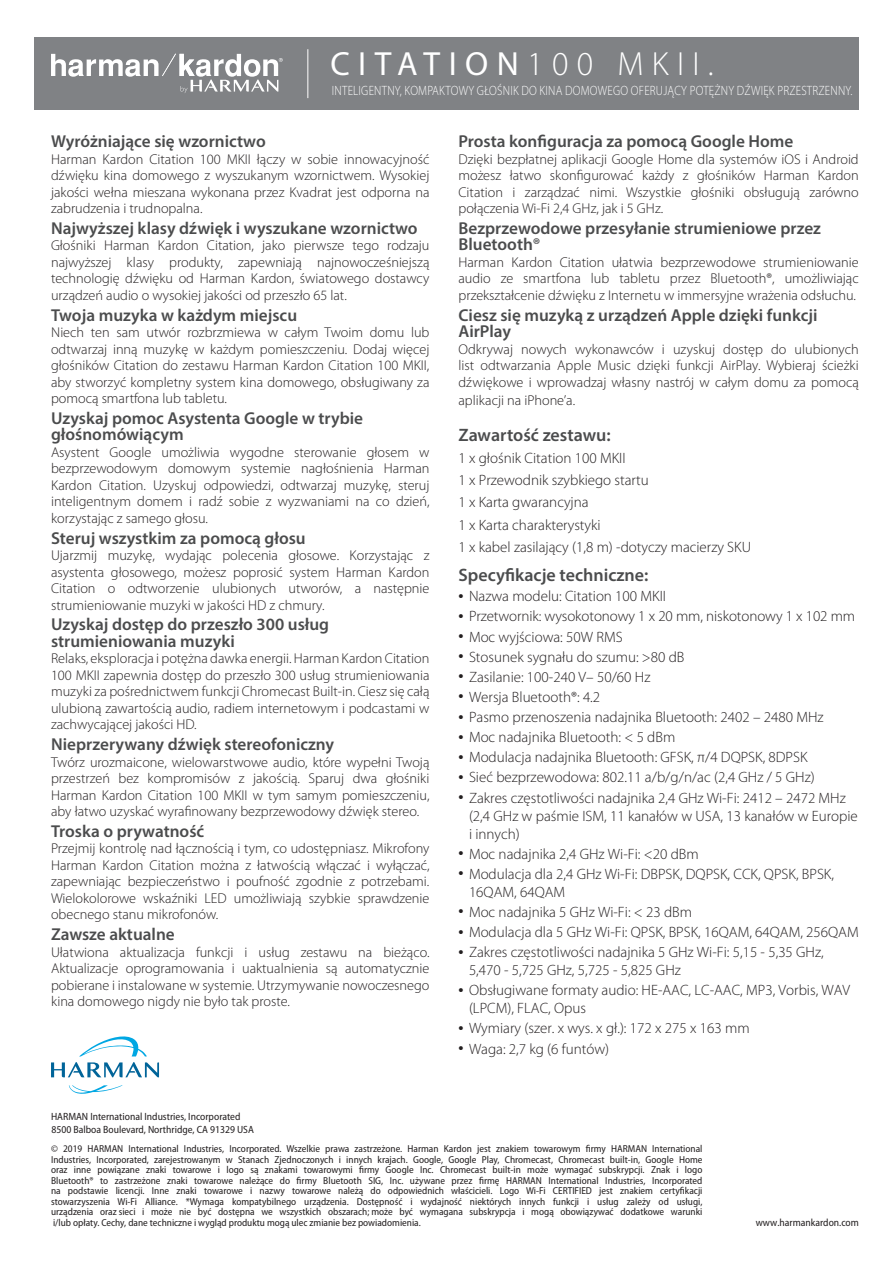
<style>
.page{position:relative;width:893px;height:1263px;background:#fff}
.page>*{position:absolute;margin:0;border:0;box-sizing:border-box;transform-origin:0 0}
.t1{font:33.6px "Myriad Pro";letter-spacing:.25em;color:#fff}
.t2{font:600 18px "Myriad Pro";color:#4b4c4d}
.t3{font:600 17.25px/16.5px "Myriad Pro";color:#4b4c4d}
.t4{font:300 15px/18px "Myriad Pro";color:#231f20}
.t5{font:300 14.25px/16.5px "Myriad Pro";color:#231f20;text-align:justify}
.t6{font:300 13.5px "Myriad Pro";letter-spacing:.02em;color:#fff;scale:.85 1}
.t7{font:semi-condensed 10.5px/13.5px "Myriad Pro";color:#231f20}
.t8{font:semi-condensed 10.2px/10.5px "Myriad Pro";color:#231f20;text-align:justify}
.s1{font-weight:300}
.s2{font-weight:700}
</style>
<div class="page">
<div style="left:34px;top:37px;width:825px;height:72px;background:#808285"></div>
<hr style="left:307px;top:49px;width:1px;height:49px;background:#fff">
<svg style="left:51px;top:54px;width:232px;height:39px"></svg>
<svg style="left:79px;top:1036px;width:68px;height:20px"></svg>
<svg style="left:69px;top:1085px;width:54px;height:9px"></svg>
<svg style="left:51px;top:1062px;width:108px;height:15px"></svg>
<p class="t1" style="left:330px;top:43px;width:385px">CITATION<span class="s1">100 MKII.</span></p>
<p class="t6" style="left:332px;top:83px;width:614px">INTELIGENTNY, KOMPAKTOWY GŁOŚNIK DO KINA DOMOWEGO OFERUJĄCY POTĘŻNY DŹWIĘK PRZESTRZENNY.</p>
<p class="t3" style="left:51px;top:133px;width:216px">Wyróżniające się wzornictwo</p>
<p class="t5" style="left:51px;top:151px;width:380px">Harman Kardon Citation 100 MKII łączy w sobie innowacyjność dźwięku kina domowego z wyszukanym wzornictwem. Wysokiej jakości wełna mieszana wykonana przez Kvadrat jest odporna na zabrudzenia i trudnopalna.</p>
<p class="t3" style="left:51px;top:219px;width:368px">Najwyższej klasy dźwięk i wyszukane wzornictwo</p>
<p class="t5" style="left:51px;top:238px;width:380px">Głośniki Harman Kardon Citation, jako pierwsze tego rodzaju najwyższej klasy produkty, zapewniają najnowocześniejszą technologię dźwięku od Harman Kardon, światowego dostawcy urządzeń audio o wysokiej jakości od przeszło 65 lat.</p>
<p class="t3" style="left:51px;top:306px;width:248px">Twoja muzyka w każdym miejscu</p>
<p class="t5" style="left:51px;top:324px;width:380px">Niech ten sam utwór rozbrzmiewa w całym Twoim domu lub odtwarzaj inną muzykę w każdym pomieszczeniu. Dodaj więcej głośników Citation do zestawu Harman Kardon Citation 100 MKII, aby stworzyć kompletny system kina domowego, obsługiwany za pomocą smartfona lub tabletu.</p>
<p class="t3" style="left:51px;top:409px;width:314px">Uzyskaj pomoc Asystenta Google w trybie głośnomówiącym</p>
<p class="t5" style="left:51px;top:444px;width:380px">Asystent Google umożliwia wygodne sterowanie głosem w bezprzewodowym domowym systemie nagłośnienia Harman Kardon Citation. Uzyskuj odpowiedzi, odtwarzaj muzykę, steruj inteligentnym domem i radź sobie z wyzwaniami na co dzień, korzystając z samego głosu.</p>
<p class="t3" style="left:51px;top:529px;width:256px">Steruj wszystkim za pomocą głosu</p>
<p class="t5" style="left:51px;top:547px;width:380px">Ujarzmij muzykę, wydając polecenia głosowe. Korzystając z asystenta głosowego, możesz poprosić system Harman Kardon Citation o odtworzenie ulubionych utworów, a następnie strumieniowanie muzyki w jakości HD z chmury.</p>
<p class="t3" style="left:51px;top:616px;width:280px">Uzyskaj dostęp do przeszło 300 usług strumieniowania muzyki</p>
<p class="t5" style="left:51px;top:651px;width:380px">Relaks, eksploracja i potężna dawka energii. Harman Kardon Citation 100 MKII zapewnia dostęp do przeszło 300 usług strumieniowania muzyki za pośrednictwem funkcji Chromecast Built-in. Ciesz się całą ulubioną zawartością audio, radiem internetowym i podcastami w zachwycającej jakości HD.</p>
<p class="t3" style="left:51px;top:736px;width:285px">Nieprzerywany dźwięk stereofoniczny</p>
<p class="t5" style="left:51px;top:754px;width:380px">Twórz urozmaicone, wielowarstwowe audio, które wypełni Twoją przestrzeń bez kompromisów z jakością. Sparuj dwa głośniki Harman Kardon Citation 100 MKII w tym samym pomieszczeniu, aby łatwo uzyskać wyrafinowany bezprzewodowy dźwięk stereo.</p>
<p class="t3" style="left:51px;top:822px;width:155px">Troska o prywatność</p>
<p class="t5" style="left:51px;top:841px;width:380px">Przejmij kontrolę nad łącznością i tym, co udostępniasz. Mikrofony Harman Kardon Citation można z łatwością włączać i wyłączać, zapewniając bezpieczeństwo i poufność zgodnie z potrzebami.<br>Wielokolorowe wskaźniki LED umożliwiają szybkie sprawdzenie obecnego stanu mikrofonów.</p>
<p class="t3" style="left:51px;top:926px;width:125px">Zawsze aktualne</p>
<p class="t5" style="left:51px;top:944px;width:380px">Ułatwiona aktualizacja funkcji i usług zestawu na bieżąco.<br>Aktualizacje oprogramowania i uaktualnienia są automatycznie pobierane i instalowane w systemie. Utrzymywanie nowoczesnego kina domowego nigdy nie było tak proste.</p>
<p class="t7" style="left:51px;top:1109px;width:204px">HARMAN International Industries, Incorporated<br>8500 Balboa Boulevard, Northridge, CA 91329 USA</p>
<p class="t3" style="left:458px;top:133px;width:336px">Prosta konfiguracja za pomocą Google Home</p>
<p class="t5" style="left:458px;top:151px;width:402px">Dzięki bezpłatnej aplikacji Google Home dla systemów iOS i Android możesz łatwo skonfigurować każdy z głośników Harman Kardon Citation i zarządzać nimi. Wszystkie głośniki obsługują zarówno połączenia Wi-Fi 2,4 GHz, jak i 5 GHz.</p>
<p class="t3" style="left:458px;top:219px;width:364px">Bezprzewodowe przesyłanie strumieniowe przez<br>Bluetooth®</p>
<p class="t5" style="left:458px;top:254px;width:402px">Harman Kardon Citation ułatwia bezprzewodowe strumieniowanie audio ze smartfona lub tabletu przez Bluetooth®, umożliwiając przekształcenie dźwięku z Internetu w immersyjne wrażenia odsłuchu.</p>
<p class="t3" style="left:458px;top:306px;width:361px">Ciesz się muzyką z urządzeń Apple dzięki funkcji<br>AirPlay</p>
<p class="t5" style="left:458px;top:341px;width:402px">Odkrywaj nowych wykonawców i uzyskuj dostęp do ulubionych list odtwarzania Apple Music dzięki funkcji AirPlay. Wybieraj ścieżki dźwiękowe i wprowadzaj własny nastrój w całym domu za pomocą</p>
<p class="t5" style="left:458px;top:392px;width:118px">aplikacji na iPhone’a.</p>
<p class="t2" style="left:458px;top:423px;width:154px">Zawartość zestawu:</p>
<p class="t4" style="left:458px;top:449px;width:168px">1 x głośnik Citation 100 MKII</p>
<p class="t4" style="left:458px;top:471px;width:192px">1 x Przewodnik szybkiego startu</p>
<p class="t4" style="left:458px;top:494px;width:132px">1 x Karta gwarancyjna</p>
<p class="t4" style="left:458px;top:516px;width:144px">1 x Karta charakterystyki</p>
<p class="t4" style="left:458px;top:538px;width:294px">1 x kabel zasilający (1,8 m) -dotyczy macierzy SKU</p>
<p class="t2" style="left:458px;top:564px;width:191px">Specyfikacje techniczne:</p>
<p class="t4" style="left:458px;top:587px;width:209px"><span class="s2">•</span> Nazwa modelu: Citation 100 MKII</p>
<p class="t4" style="left:458px;top:608px;width:398px"><span class="s2">•</span> Przetwornik: wysokotonowy 1 x 20 mm, niskotonowy 1 x 102 mm</p>
<p class="t4" style="left:458px;top:628px;width:166px"><span class="s2">•</span> Moc wyjściowa: 50W RMS</p>
<p class="t4" style="left:458px;top:648px;width:228px"><span class="s2">•</span> Stosunek sygnału do szumu: &gt;80 dB</p>
<p class="t4" style="left:458px;top:668px;width:193px"><span class="s2">•</span> Zasilanie: 100-240 V– 50/60 Hz</p>
<p class="t4" style="left:458px;top:688px;width:143px"><span class="s2">•</span> Wersja Bluetooth®: 4.2</p>
<p class="t4" style="left:458px;top:708px;width:367px"><span class="s2">•</span> Pasmo przenoszenia nadajnika Bluetooth: 2402 – 2480 MHz</p>
<p class="t4" style="left:458px;top:728px;width:218px"><span class="s2">•</span> Moc nadajnika Bluetooth: &lt; 5 dBm</p>
<p class="t4" style="left:458px;top:748px;width:351px"><span class="s2">•</span> Modulacja nadajnika Bluetooth: GFSK, π/4 DQPSK, 8DPSK</p>
<p class="t4" style="left:458px;top:769px;width:358px"><span class="s2">•</span> Sieć bezprzewodowa: 802.11 a/b/g/n/ac (2,4 GHz / 5 GHz)</p>
<p class="t4" style="left:469px;top:789px;width:390px;text-indent:-10px"><span class="s2">•</span> Zakres częstotliwości nadajnika 2,4 GHz Wi-Fi: 2412 – 2472 MHz (2,4 GHz w paśmie ISM, 11 kanałów w USA, 13 kanałów w Europie i innych)</p>
<p class="t4" style="left:458px;top:845px;width:242px"><span class="s2">•</span> Moc nadajnika 2,4 GHz Wi-Fi: &lt;20 dBm</p>
<p class="t4" style="left:469px;top:865px;width:367px;text-indent:-10px"><span class="s2">•</span> Modulacja dla 2,4 GHz Wi-Fi: DBPSK, DQPSK, CCK, QPSK, BPSK,<br>16QAM, 64QAM</p>
<p class="t4" style="left:458px;top:903px;width:235px"><span class="s2">•</span> Moc nadajnika 5 GHz Wi-Fi: &lt; 23 dBm</p>
<p class="t4" style="left:458px;top:923px;width:402px"><span class="s2">•</span> Modulacja dla 5 GHz Wi-Fi: QPSK, BPSK, 16QAM, 64QAM, 256QAM</p>
<p class="t4" style="left:469px;top:943px;width:356px;text-indent:-10px"><span class="s2">•</span> Zakres częstotliwości nadajnika 5 GHz Wi-Fi: 5,15 - 5,35 GHz,<br>5,470 - 5,725 GHz, 5,725 - 5,825 GHz</p>
<p class="t4" style="left:469px;top:981px;width:383px;text-indent:-10px"><span class="s2">•</span> Obsługiwane formaty audio: HE-AAC, LC-AAC, MP3, Vorbis, WAV (LPCM), FLAC, Opus</p>
<p class="t4" style="left:458px;top:1020px;width:293px"><span class="s2">•</span> Wymiary (szer. x wys. x gł.): 172 x 275 x 163 mm</p>
<p class="t4" style="left:458px;top:1040px;width:152px"><span class="s2">•</span> Waga: 2,7 kg (6 funtów)</p>
<p class="t8" style="left:51px;top:1144px;width:653px">© 2019 HARMAN International Industries, Incorporated. Wszelkie prawa zastrzeżone. Harman Kardon jest znakiem towarowym firmy HARMAN International Industries, Incorporated, zarejestrowanym w Stanach Zjednoczonych i innych krajach. Google, Google Play, Chromecast, Chromecast built-in, Google Home oraz inne powiązane znaki towarowe i logo są znakami towarowymi firmy Google Inc. Chromecast built-in może wymagać subskrypcji. Znak i logo Bluetooth® to zastrzeżone znaki towarowe należące do firmy Bluetooth SIG, Inc. używane przez firmę HARMAN International Industries, Incorporated na podstawie licencji. Inne znaki towarowe i nazwy towarowe należą do odpowiednich właścicieli. Logo Wi-Fi CERTIFIED jest znakiem certyfikacji stowarzyszenia Wi-Fi Alliance. *Wymaga kompatybilnego urządzenia. Dostępność i wydajność niektórych innych funkcji i usług zależy od usługi, urządzenia oraz sieci i może nie być dostępna we wszystkich obszarach; może być wymagana subskrypcja i mogą obowiązywać dodatkowe warunki i/lub opłaty. Cechy, dane techniczne i wygląd produktu mogą ulec zmianie bez powiadomienia.</p>
<p class="t7" style="left:756px;top:1216px;width:105px">www.harmankardon.com</p>
</div>
